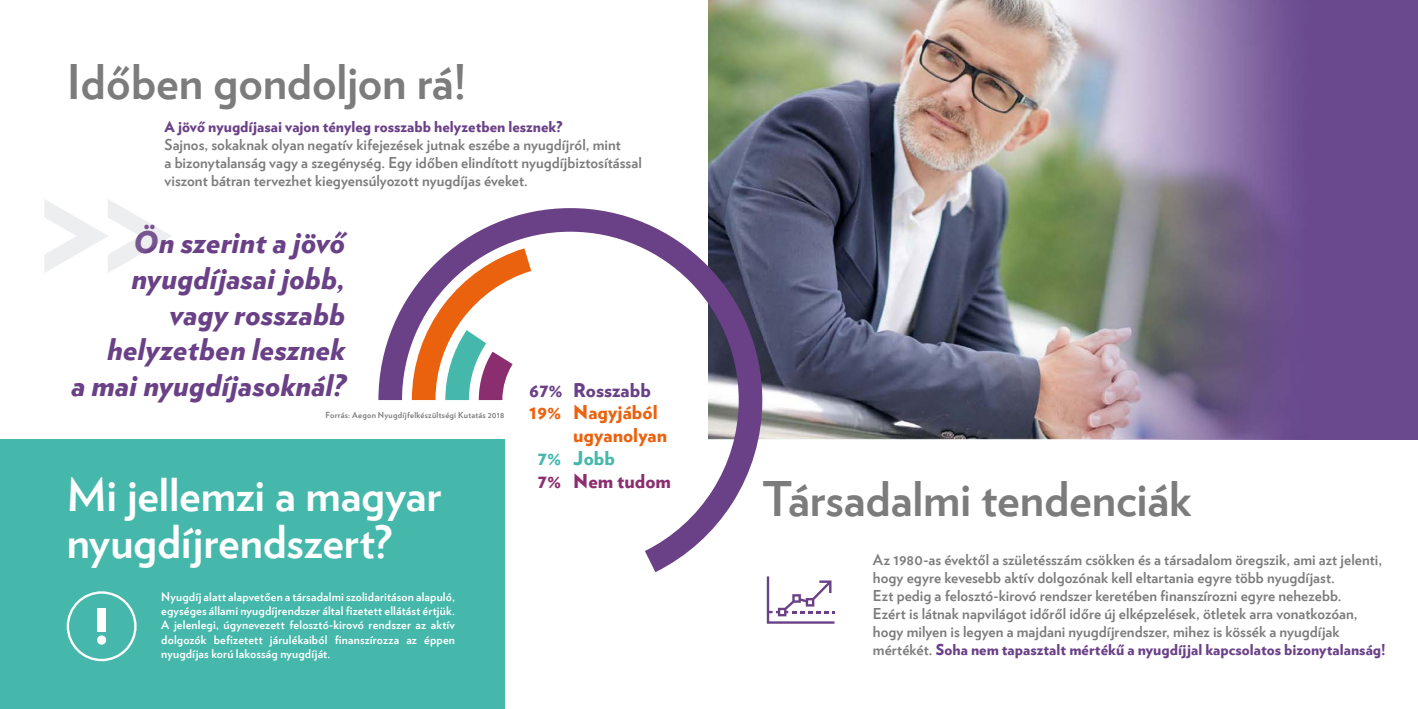
<style>
.page{position:relative;width:1418px;height:709px;background:#fff}
.page>*{position:absolute;margin:0;border:0;box-sizing:border-box;transform-origin:0 0}
.t1{font:700 47.62px "Verlag";letter-spacing:-.005em;color:#7d7c7d}
.t2{font:700 45.25px "Verlag";letter-spacing:-.005em;color:#fff}
.t3{font:italic 900 29.75px/35.8px "Verlag";color:#6a4087;text-align:right}
.t4{font:900 19px/22.9px "Verlag";color:#eb620e}
.t5{font:900 19px "Verlag";color:#6a4087}
.t6{font:900 19px "Verlag";letter-spacing:.005em;color:#8a2e6f}
.t7{font:900 19px "Verlag";color:#45b8ab}
.t8{font:700 15px/18px "Verlag";letter-spacing:.005em;color:#7d7c7d}
.t9{font:900 15px "Verlag";letter-spacing:.005em;color:#6a4087}
.t10{font:700 11.88px/14.2px "Verlag";letter-spacing:.015em;color:#fff;text-align:justify}
.t11{font:700 8.38px "Verlag";letter-spacing:.03em;color:#7d7c7d}
.s1{font-weight:900;color:#6a4087}
</style>
<div class="page">
<div style="left:0;top:439px;width:504px;height:270px;background:#45b8ab"></div>
<img style="left:709px;top:0;width:708px;height:439px">
<svg style="left:67px;top:591px;width:70px;height:70px"></svg>
<svg style="left:766px;top:576px;width:68px;height:47px"></svg>
<svg style="left:378px;top:208px;width:384px;height:364px"></svg>
<svg style="left:412px;top:248px;width:119px;height:152px"></svg>
<svg style="left:44px;top:199px;width:127px;height:74px"></svg>
<h1 class="t1" style="left:67px;top:44px;width:401px">Időben gondoljon rá!</h1>
<p class="t9" style="left:164px;top:114px;width:399px">A jövő nyugdíjasai vajon tényleg rosszabb helyzetben lesznek?</p>
<p class="t8" style="left:164px;top:135px;width:479px">Sajnos, sokaknak olyan negatív kifejezések jutnak eszébe a nyugdíjról, mint<br>a bizonytalanság vagy a szegénység. Egy időben elindított nyugdíjbiztosítással viszont bátran tervezhet kiegyensúlyozott nyugdíjas éveket.</p>
<h3 class="t3" style="left:71px;top:223px;width:275px">Ön szerint a jövő nyugdíjasai jobb, vagy rosszabb helyzetben lesznek<br>a mai nyugdíjasoknál?</h3>
<p class="t5" style="left:529px;top:374px;width:123px">67% Rosszabb</p>
<p class="t4" style="left:573px;top:400px;width:95px;text-indent:-44px">19% Nagyjából ugyanolyan</p>
<p class="t7" style="left:537px;top:442px;width:79px">7% Jobb</p>
<p class="t6" style="left:537px;top:465px;width:135px">7% Nem tudom</p>
<p class="t11" style="left:325px;top:408px;width:180px">Forrás: Aegon Nyugdíjfelkészültségi Kutatás 2018</p>
<h2 class="t2" style="left:67px;top:459px;width:376px">Mi jellemzi a magyar</h2>
<h1 class="t1" style="left:762px;top:461px;width:431px">Társadalmi tendenciák</h1>
<h2 class="t2" style="left:67px;top:506px;width:327px">nyugdíjrendszert?</h2>
<p class="t8" style="left:873px;top:549px;width:514px">Az 1980-as évektől a születésszám csökken és a társadalom öregszik, ami azt jelenti, hogy egyre kevesebb aktív dolgozónak kell eltartania egyre több nyugdíjast.<br>Ezt pedig a felosztó-kirovó rendszer keretében finanszírozni egyre nehezebb.<br>Ezért is látnak napvilágot időről időre új elképzelések, ötletek arra vonatkozóan, hogy milyen is legyen a majdani nyugdíjrendszer, mihez is kössék a nyugdíjak mértékét. <span class="s1">Soha nem tapasztalt mértékű a nyugdíjjal kapcsolatos bizonytalanság!</span></p>
<p class="t10" style="left:161px;top:589px;width:295px">Nyugdíj alatt alapvetően a társadalmi szolidaritáson alapuló, egységes állami nyugdíjrendszer által fizetett ellátást értjük.<br>A jelenlegi, úgynevezett felosztó-kirovó rendszer az aktív dolgozók befizetett járulékaiból finanszírozza az éppen nyugdíjas korú lakosság nyugdíját.</p>
</div>
